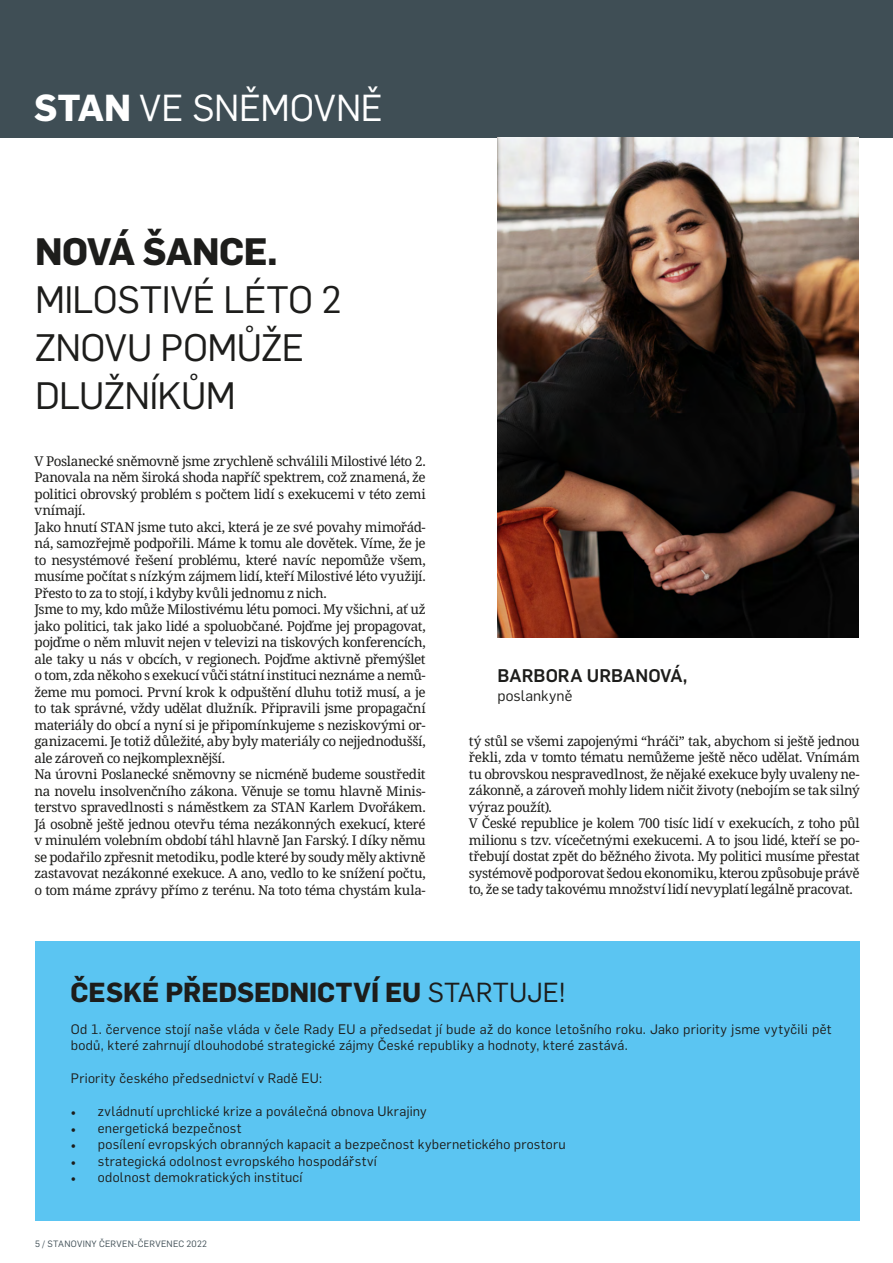
<style>
.page{position:relative;width:893px;height:1263px;background:#fff}
.page>*{position:absolute;margin:0;border:0;box-sizing:border-box;transform-origin:0 0}
.t1{font:37.5px/48px "Flama";letter-spacing:-.015em;color:#1d1d1b}
.t2{font:700 37.5px "Flama";letter-spacing:-.02em;color:#1d1d1b}
.t3{font:36.9px "Flama";letter-spacing:-.005em;color:#fff}
.t4{font:700 27px "Flama";letter-spacing:-.005em;color:#1d1d1b}
.t5{font:500 18px "Flama";color:#1d1d1b}
.t6{font:15px "Flama";letter-spacing:.01em;color:#1d1d1b}
.t7{font:13.5px/16.5px "Noto Serif";letter-spacing:-.035em;color:#1d1d1b}
.t8{font:13.5px/16.5px "Flama";letter-spacing:.02em;color:#1d1d1b}
.t9{font:9px "Flama";letter-spacing:.03em;color:#3f4e55}
.s1{font-weight:700}
.s2{font-weight:400}
.s3{font-family:"Minion Pro"}
</style>
<div class="page">
<div style="left:0;top:0;width:893px;height:138px;background:#3f4e55"></div>
<img style="left:497px;top:138px;width:362px;height:499px">
<div style="left:35px;top:941px;width:825px;height:279px;background:#5bc5f2"></div>
<h2 class="t3" style="left:34px;top:83px;width:350px"><span class="s1">STAN</span> VE SNĚMOVNĚ</h2>
<h1 class="t2" style="left:35px;top:225px;width:244px">NOVÁ ŠANCE.</h1>
<h1 class="t1" style="left:35px;top:274px;width:308px">MILOSTIVÉ LÉTO 2<br>ZNOVU POMŮŽE<br>DLUŽNÍKŮM</h1>
<p class="t7" style="left:35px;top:453px;width:393px">V Poslanecké sněmovně jsme zrychleně schválili Milostivé léto 2.<br>Panovala na něm široká shoda napříč spektrem, což znamená, že politici obrovský problém s počtem lidí s exekucemi v této zemi vnímají.<br>Jako hnutí STAN jsme tuto akci, která je ze své povahy mimořád&shy;ná, samozřejmě podpořili. Máme k tomu ale dovětek. Víme, že je to nesystémové řešení problému, které navíc nepomůže všem, musíme počítat s nízkým zájmem lidí, kteří Milostivé léto využijí.<br>Přesto to za to stojí, i kdyby kvůli jednomu z nich.<br>Jsme to my, kdo může Milostivému létu pomoci. My všichni, ať už jako politici, tak jako lidé a spoluobčané. Pojďme jej propagovat, pojďme o něm mluvit nejen v televizi na tiskových konferencích, ale taky u nás v obcích, v regionech. Pojďme aktivně přemýšlet o tom, zda někoho s exekucí vůči státní instituci neznáme a nemů&shy;žeme mu pomoci. První krok k odpuštění dluhu totiž musí, a je to tak správné, vždy udělat dlužník. Připravili jsme propagační materiály do obcí a nyní si je připomínkujeme s neziskovými or&shy;ganizacemi. Je totiž důležité, aby byly materiály co nejjednodušší, ale zároveň co nejkomplexnější.<br>Na úrovni Poslanecké sněmovny se nicméně budeme soustředit na novelu insolvenčního zákona. Věnuje se tomu hlavně Minis&shy;terstvo spravedlnosti s náměstkem za STAN Karlem Dvořákem.<br>Já osobně ještě jednou otevřu téma nezákonných exekucí, které v minulém volebním období táhl hlavně Jan Farský. I díky němu se podařilo zpřesnit metodiku, podle které by soudy měly aktivně zastavovat nezákonné exekuce. A ano, vedlo to ke snížení počtu, o tom máme zprávy přímo z terénu. Na toto téma chystám kula-</p>
<h3 class="t5" style="left:497px;top:662px;width:191px">BARBORA URBANOVÁ,</h3>
<p class="t6" style="left:497px;top:686px;width:76px">poslankyně</p>
<p class="t7" style="left:469px;top:733px;width:392px">tý stůl se všemi zapojenými “hráči” tak, abychom si ještě jednou řekli, zda v tomto tématu nemůžeme ještě něco udělat. Vnímám tu obrovskou nespravedlnost, že nějaké exekuce byly uvaleny ne&shy;zákonně, a zároveň mohly lidem ničit životy (nebojím se tak silný výraz použít).<br>V České republice je kolem 700 tisíc lidí v exekucích, z toho půl milionu s tzv. vícečetnými exekucemi. A to jsou lidé, kteří se po&shy;třebují dostat zpět do běžného života. My politici musíme přestat systémově podporovat šedou ekonomiku, kterou způsobuje právě to, že se tady takovému množství lidí nevyplatí legálně pracovat.</p>
<h3 class="t4" style="left:71px;top:973px;width:497px">ČESKÉ PŘEDSEDNICTVÍ EU <span class="s2">STARTUJE!</span></h3>
<p class="t8" style="left:71px;top:1020px;width:762px">Od 1. července stojí naše vláda v čele Rady EU a předsedat jí bude až do konce letošního roku. Jako priority jsme vytyčili pět bodů, které zahrnují dlouhodobé strategické zájmy České republiky a hodnoty, které zastává.</p>
<p class="t8" style="left:71px;top:1069px;width:253px">Priority českého předsednictví v Radě EU:</p>
<p class="t8" style="left:71px;top:1102px;width:357px"><span class="s3">•</span> zvládnutí uprchlické krize a poválečná obnova Ukrajiny</p>
<p class="t8" style="left:71px;top:1119px;width:172px"><span class="s3">•</span> energetická bezpečnost</p>
<p class="t8" style="left:71px;top:1135px;width:496px"><span class="s3">•</span> posílení evropských obranných kapacit a bezpečnost kybernetického prostoru</p>
<p class="t8" style="left:71px;top:1152px;width:307px"><span class="s3">•</span> strategická odolnost evropského hospodářství</p>
<p class="t8" style="left:71px;top:1168px;width:233px"><span class="s3">•</span> odolnost demokratických institucí</p>
<p class="t9" style="left:35px;top:1238px;width:173px">5 / STANOVINY ČERVEN-ČERVENEC 2022</p>
</div>
